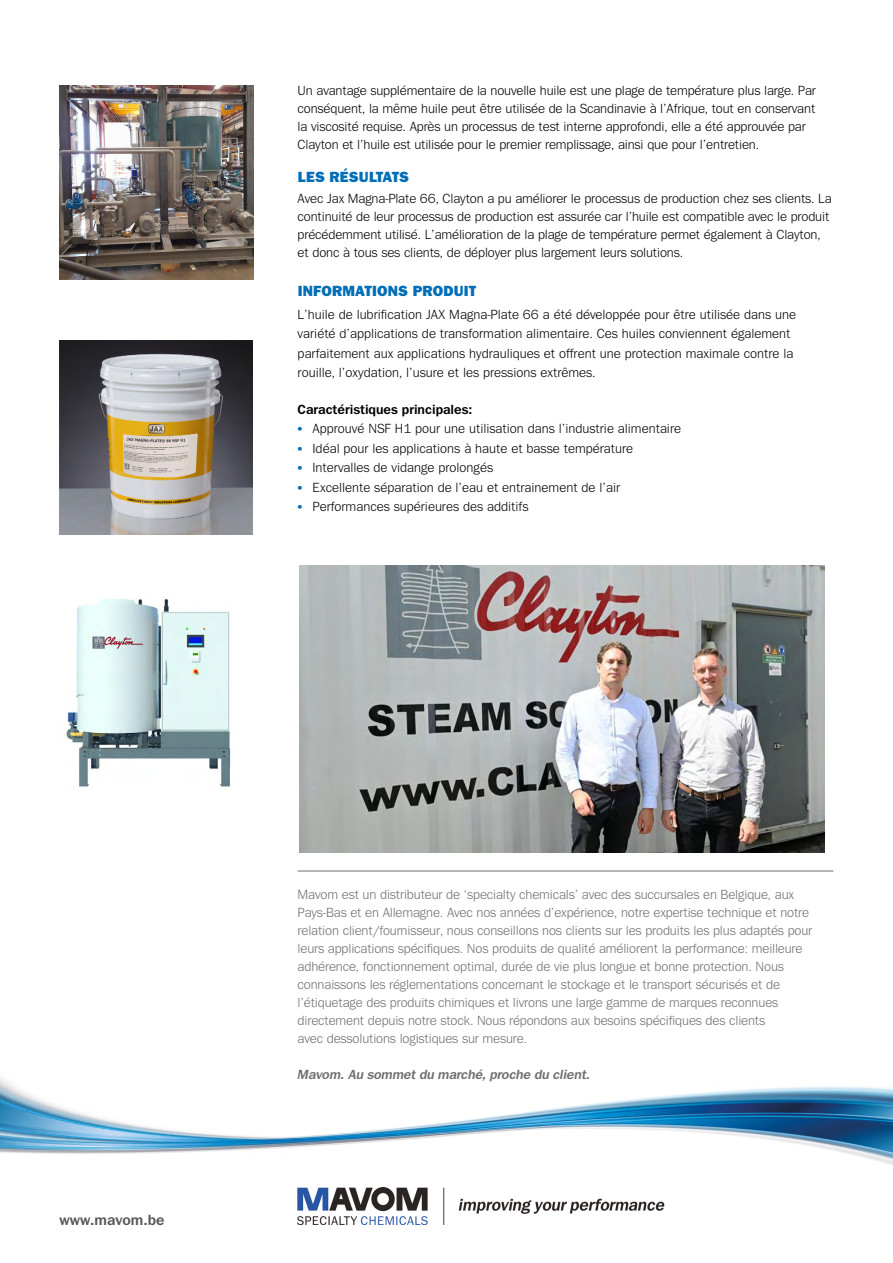
<style>
.page{position:relative;width:893px;height:1263px;background:#fff}
.page>*{position:absolute;margin:0;border:0;box-sizing:border-box;transform-origin:0 0}
.t1{font:800 15px "Tee Franklin";letter-spacing:.015em;color:#006eb7}
.t2{font:700 15px "Tee Franklin";color:#575756}
.t3{font:13.5px/18px "Tee Franklin";letter-spacing:-.01em;color:#000}
.t4{font:13.5px/18px "Tee Franklin";letter-spacing:-.01em;color:#706f6f}
.t5{font:italic 700 13.5px "Tee Franklin";letter-spacing:-.01em;color:#706f6f}
.t6{font:700 13.5px "Tee Franklin";color:#000}
.s1{color:#006eb7}
</style>
<div class="page">
<img style="left:0;top:1077px;width:893px;height:127px">
<img style="left:298px;top:1188px;width:387px;height:37px">
<img style="left:60px;top:340px;width:193px;height:194px">
<img style="left:60px;top:85px;width:194px;height:194px">
<hr style="left:298px;top:871px;width:535px;height:1px;background:#706f6f">
<img style="left:66px;top:598px;width:165px;height:189px">
<img style="left:300px;top:566px;width:525px;height:287px">
<p class="t3" style="left:298px;top:82px;width:520px">Un avantage supplémentaire de la nouvelle huile est une plage de température plus large. Par conséquent, la même huile peut être utilisée de la Scandinavie à l’Afrique, tout en conservant la viscosité requise. Après un processus de test interne approfondi, elle a été approuvée par Clayton et l’huile est utilisée pour le premier remplissage, ainsi que pour l’entretien.</p>
<p class="t1" style="left:298px;top:168px;width:113px">LES RÉSULTATS</p>
<p class="t3" style="left:298px;top:190px;width:535px">Avec Jax Magna-Plate 66, Clayton a pu améliorer le processus de production chez ses clients. La continuité de leur processus de production est assurée car l’huile est compatible avec le produit précédemment utilisé. L’amélioration de la plage de température permet également à Clayton, et donc à tous ses clients, de déployer plus largement leurs solutions.</p>
<p class="t1" style="left:298px;top:282px;width:180px">INFORMATIONS PRODUIT</p>
<p class="t3" style="left:298px;top:304px;width:500px;line-height:19.5px">L’huile de lubrification JAX Magna-Plate 66 a été développée pour être utilisée dans une variété d’applications de transformation alimentaire. Ces huiles conviennent également parfaitement aux applications hydrauliques et offrent une protection maximale contre la rouille, l’oxydation, l’usure et les pressions extrêmes.</p>
<p class="t6" style="left:298px;top:401px;width:176px">Caractéristiques principales:</p>
<p class="t3" style="left:298px;top:420px;width:385px"><span class="s1">•</span> Approuvé NSF H1 pour une utilisation dans l’industrie alimentaire</p>
<p class="t3" style="left:298px;top:439px;width:337px"><span class="s1">•</span> Idéal pour les applications à haute et basse température</p>
<p class="t3" style="left:298px;top:459px;width:197px"><span class="s1">•</span> Intervalles de vidange prolongés</p>
<p class="t3" style="left:298px;top:478px;width:324px"><span class="s1">•</span> Excellente séparation de l’eau et entrainement de l’air</p>
<p class="t3" style="left:298px;top:498px;width:232px"><span class="s1">•</span> Performances supérieures des additifs</p>
<p class="t2" style="left:60px;top:1211px;width:106px">www.mavom.be</p>
<p class="t4" style="left:298px;top:886px;width:516px">Mavom est un distributeur de ‘specialty chemicals’ avec des succursales en Belgique, aux Pays-Bas et en Allemagne. Avec nos années d’expérience, notre expertise technique et notre relation client/fournisseur, nous conseillons nos clients sur les produits les plus adaptés pour leurs applications spécifiques. Nos produits de qualité améliorent la performance: meilleure adhérence, fonctionnement optimal, durée de vie plus longue et bonne protection. Nous connaissons les réglementations concernant le stockage et le transport sécurisés et de l’étiquetage des produits chimiques et livrons une large gamme de marques reconnues directement depuis notre stock. Nous répondons aux besoins spécifiques des clients<br>avec dessolutions logistiques sur mesure.</p>
<p class="t5" style="left:298px;top:1067px;width:294px">Mavom. Au sommet du marché, proche du client.</p>
</div>
